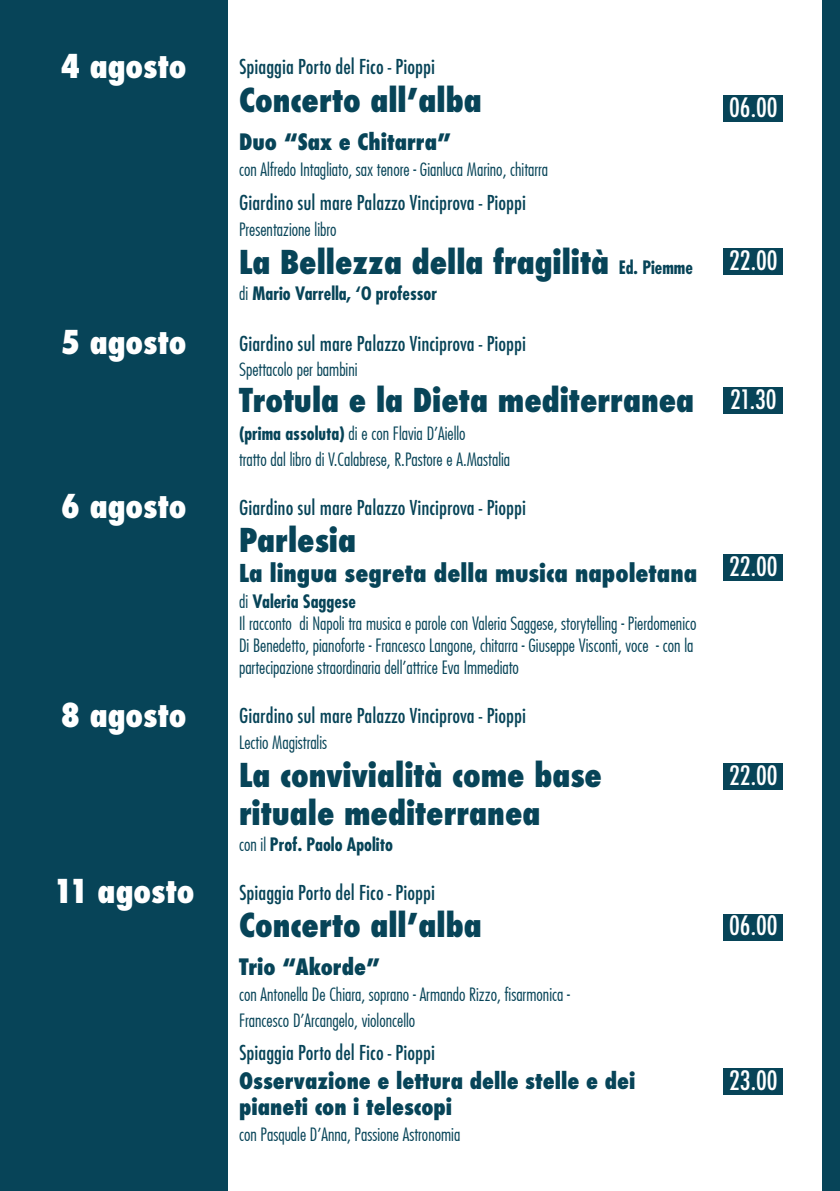
<style>
.page{position:relative;width:840px;height:1191px;background:#fff}
.page>*{position:absolute;margin:0;border:0;box-sizing:border-box;transform-origin:0 0}
.t1{font:800 condensed 32px/38px "Futura";color:#074458}
.t2{font:800 condensed 32px "Futura";color:#fff}
.t3{font:500 condensed 26px "Futura";color:#fff}
.t4{font:800 condensed 24px "Futura";color:#074458}
.t5{font:800 condensed 22px/26.4px "Futura";color:#074458}
.t6{font:500 condensed 20px "Futura";color:#074458}
.t7{font:300 condensed 18px/22px "Futura";color:#074458}
.t8{font:700 condensed 18px "Futura Std";color:#074458}
.s1{font-family:"Futura Std";font-weight:700;font-size:18px}
.s2{font-family:"Futura";font-weight:300}
.s3{font-family:"Futura Std";font-weight:700}
</style>
<div class="page">
<div style="left:0;top:0;width:227px;height:1191px;background:#074458"></div>
<div style="left:723px;top:96px;width:59px;height:26px;background:#074458"></div>
<div style="left:723px;top:248px;width:59px;height:27px;background:#074458"></div>
<div style="left:723px;top:554px;width:59px;height:27px;background:#074458"></div>
<div style="left:723px;top:387px;width:59px;height:27px;background:#074458"></div>
<div style="left:723px;top:913px;width:59px;height:27px;background:#074458"></div>
<div style="left:723px;top:1068px;width:59px;height:27px;background:#074458"></div>
<div style="left:723px;top:763px;width:59px;height:27px;background:#074458"></div>
<div style="left:822px;top:0;width:17px;height:1191px;background:#074458"></div>
<h1 class="t2" style="left:61px;top:44px;width:127px">4 agosto</h1>
<p class="t6" style="left:239px;top:54px;width:197px">Spiaggia Porto del Fico - Pioppi</p>
<h1 class="t1" style="left:239px;top:81px;width:244px">Concerto all’alba</h1>
<h2 class="t3" style="left:728px;top:91px;width:50px">06.00</h2>
<p class="t5" style="left:239px;top:128px;width:213px">Duo “Sax e Chitarra”</p>
<p class="t7" style="left:239px;top:158px;width:310px">con Alfredo Intagliato, sax tenore - Gianluca Marino, chitarra</p>
<p class="t6" style="left:239px;top:190px;width:288px">Giardino sul mare Palazzo Vinciprova - Pioppi</p>
<p class="t7" style="left:239px;top:218px;width:99px">Presentazione libro</p>
<h1 class="t1" style="left:239px;top:243px;width:455px">La Bellezza della fragilità <span class="s1">Ed. Piemme</span></h1>
<p class="t8" style="left:239px;top:282px;width:199px"><span class="s2">di</span> Mario Varrella, ‘O professor</p>
<h2 class="t3" style="left:728px;top:243px;width:50px">22.00</h2>
<h1 class="t2" style="left:61px;top:320px;width:127px">5 agosto</h1>
<p class="t6" style="left:239px;top:330px;width:288px">Giardino sul mare Palazzo Vinciprova - Pioppi</p>
<p class="t7" style="left:239px;top:358px;width:120px">Spettacolo per bambini</p>
<h1 class="t1" style="left:239px;top:381px;width:456px">Trotula e la Dieta mediterranea</h1>
<p class="t7" style="left:239px;top:420px;width:272px;line-height:26px"><span class="s3">(prima assoluta)</span> di e con Flavia D’Aiello<br>tratto dal libro di V.Calabrese, R.Pastore e A.Mastalia</p>
<h2 class="t3" style="left:729px;top:382px;width:48px">21.30</h2>
<h1 class="t2" style="left:61px;top:484px;width:127px">6 agosto</h1>
<p class="t6" style="left:239px;top:495px;width:288px">Giardino sul mare Palazzo Vinciprova - Pioppi</p>
<h1 class="t1" style="left:239px;top:521px;width:118px">Parlesia</h1>
<h3 class="t4" style="left:239px;top:557px;width:459px">La lingua segreta della musica napoletana</h3>
<p class="t8" style="left:239px;top:590px;width:118px"><span class="s2">di</span> Valeria Saggese</p>
<p class="t7" style="left:239px;top:612px;width:458px">Il racconto di Napoli tra musica e parole con Valeria Saggese, storytelling - Pierdomenico<br>Di Benedetto, pianoforte - Francesco Langone, chitarra - Giuseppe Visconti, voce - con la partecipazione straordinaria dell’attrice Eva Immediato</p>
<h2 class="t3" style="left:728px;top:550px;width:50px">22.00</h2>
<h1 class="t2" style="left:61px;top:693px;width:127px">8 agosto</h1>
<p class="t6" style="left:239px;top:703px;width:288px">Giardino sul mare Palazzo Vinciprova - Pioppi</p>
<p class="t7" style="left:239px;top:731px;width:90px">Lectio Magistralis</p>
<h1 class="t1" style="left:239px;top:756px;width:364px">La convivialità come base rituale mediterranea</h1>
<p class="t8" style="left:239px;top:833px;width:155px"><span class="s2">con il</span> Prof. Paolo Apolito</p>
<h2 class="t3" style="left:728px;top:758px;width:50px">22.00</h2>
<h1 class="t2" style="left:53px;top:869px;width:143px">11 agosto</h1>
<p class="t6" style="left:239px;top:879px;width:197px">Spiaggia Porto del Fico - Pioppi</p>
<h1 class="t1" style="left:239px;top:906px;width:244px">Concerto all’alba</h1>
<h2 class="t3" style="left:728px;top:909px;width:50px">06.00</h2>
<p class="t5" style="left:239px;top:953px;width:142px">Trio “Akorde”</p>
<p class="t7" style="left:239px;top:981px;width:332px;line-height:26px">con Antonella De Chiara, soprano - Armando Rizzo, fisarmonica -<br>Francesco D’Arcangelo, violoncello</p>
<p class="t6" style="left:239px;top:1039px;width:197px">Spiaggia Porto del Fico - Pioppi</p>
<p class="t5" style="left:239px;top:1067px;width:397px">Osservazione e lettura delle stelle e dei pianeti con i telescopi</p>
<p class="t7" style="left:239px;top:1123px;width:222px">con Pasquale D’Anna, Passione Astronomia</p>
<h2 class="t3" style="left:728px;top:1063px;width:50px">23.00</h2>
</div>
